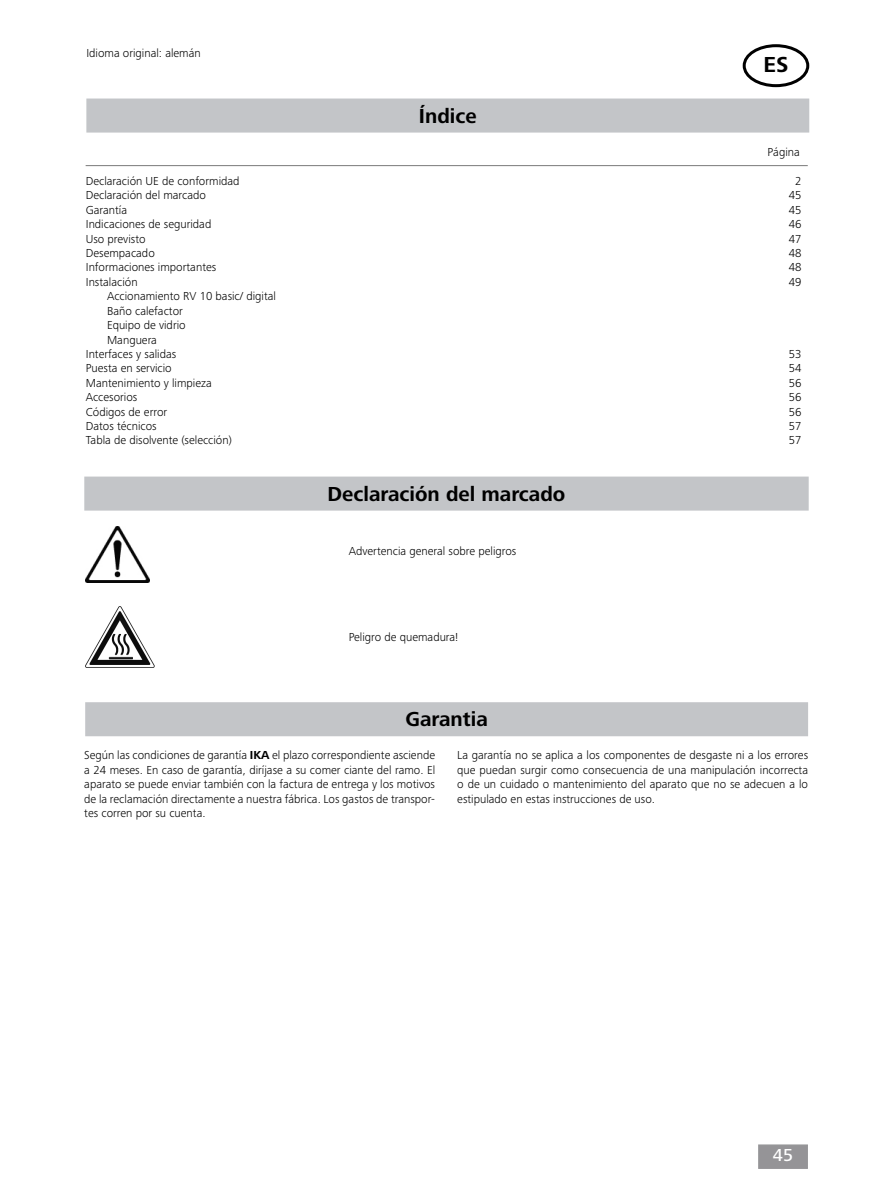
<style>
.page{position:relative;width:893px;height:1187px;background:#fff}
.page>*{position:absolute;margin:0;border:0;box-sizing:border-box;transform-origin:0 0}
.t1{font:700 22.5px "Frutiger Next IKA";color:#000}
.t2{font:700 21px "Frutiger Next IKA";color:#000}
.t3{font:500 18px "Frutiger Next IKA";color:#fff}
.t4{font:300 12px/14.4px "Frutiger Next IKA";color:#000;text-align:justify}
.s1{font-weight:700}
</style>
<div class="page">
<div style="left:758px;top:1144px;width:50px;height:24px;background:#959497;border:2px solid #68676b"></div>
<div style="left:743px;top:44px;width:66px;height:43px;border:3px solid #000;border-radius:50%"></div>
<hr style="left:86px;top:165px;width:722px;height:1px;background:#7a7a7a">
<div style="left:87px;top:99px;width:721px;height:33px;background:#c3c5c8"></div>
<div style="left:86px;top:98px;width:723px;height:34px;border:2px solid #c3c5c8"></div>
<div style="left:85px;top:477px;width:723px;height:33px;background:#c3c5c8"></div>
<div style="left:84px;top:476px;width:725px;height:34px;border:2px solid #c3c5c8"></div>
<img style="left:85px;top:526px;width:64px;height:56px">
<img style="left:86px;top:606px;width:69px;height:61px">
<div style="left:86px;top:703px;width:721px;height:32px;background:#c3c5c8"></div>
<div style="left:85px;top:702px;width:723px;height:34px;border:2px solid #c3c5c8"></div>
<p class="t4" style="left:86px;top:46px;width:116px">Idioma original: alemán</p>
<h2 class="t2" style="left:419px;top:104px;width:59px">Índice</h2>
<h1 class="t1" style="left:763px;top:52px;width:26px">ES</h1>
<p class="t4" style="left:767px;top:145px;width:34px">Página</p>
<p class="t4" style="left:86px;top:174px;width:155px">Declaración UE de conformidad</p>
<p class="t4" style="left:795px;top:174px;width:8px">2</p>
<p class="t4" style="left:86px;top:188px;width:122px">Declaración del marcado</p>
<p class="t4" style="left:789px;top:188px;width:14px">45</p>
<p class="t4" style="left:86px;top:203px;width:43px">Garantía</p>
<p class="t4" style="left:789px;top:203px;width:14px">45</p>
<p class="t4" style="left:86px;top:217px;width:127px">Indicaciones de seguridad</p>
<p class="t4" style="left:789px;top:217px;width:14px">46</p>
<p class="t4" style="left:86px;top:231px;width:61px">Uso previsto</p>
<p class="t4" style="left:789px;top:231px;width:14px">47</p>
<p class="t4" style="left:86px;top:246px;width:70px">Desempacado</p>
<p class="t4" style="left:789px;top:246px;width:14px">48</p>
<p class="t4" style="left:86px;top:260px;width:132px">Informaciones importantes</p>
<p class="t4" style="left:789px;top:260px;width:14px">48</p>
<p class="t4" style="left:86px;top:275px;width:53px">Instalación</p>
<p class="t4" style="left:789px;top:275px;width:14px">49</p>
<p class="t4" style="left:107px;top:289px;width:170px">Accionamiento RV 10 basic/ digital</p>
<p class="t4" style="left:107px;top:303px;width:77px">Baño calefactor</p>
<p class="t4" style="left:107px;top:318px;width:80px">Equipo de vidrio</p>
<p class="t4" style="left:107px;top:332px;width:51px">Manguera</p>
<p class="t4" style="left:86px;top:347px;width:92px">Interfaces y salidas</p>
<p class="t4" style="left:789px;top:347px;width:14px">53</p>
<p class="t4" style="left:86px;top:361px;width:87px">Puesta en servicio</p>
<p class="t4" style="left:789px;top:361px;width:14px">54</p>
<p class="t4" style="left:86px;top:375px;width:127px">Mantenimiento y limpieza</p>
<p class="t4" style="left:789px;top:375px;width:14px">56</p>
<p class="t4" style="left:86px;top:390px;width:53px">Accesorios</p>
<p class="t4" style="left:789px;top:390px;width:14px">56</p>
<p class="t4" style="left:86px;top:404px;width:83px">Códigos de error</p>
<p class="t4" style="left:789px;top:404px;width:14px">56</p>
<p class="t4" style="left:86px;top:419px;width:72px">Datos técnicos</p>
<p class="t4" style="left:789px;top:419px;width:14px">57</p>
<p class="t4" style="left:86px;top:433px;width:148px">Tabla de disolvente (selección)</p>
<p class="t4" style="left:789px;top:433px;width:14px">57</p>
<h2 class="t2" style="left:328px;top:481px;width:239px">Declaración del marcado</h2>
<p class="t4" style="left:349px;top:543px;width:169px">Advertencia general sobre peligros</p>
<p class="t4" style="left:349px;top:630px;width:111px">Peligro de quemadura!</p>
<h2 class="t2" style="left:405px;top:707px;width:84px">Garantia</h2>
<p class="t4" style="left:457px;top:748px;width:352px">La garantía no se aplica a los componentes de desgaste ni a los errores que puedan surgir como consecuencia de una manipulación incorrecta o de un cuidado o mantenimiento del aparato que no se adecuen a lo estipulado en estas instrucciones de uso.</p>
<p class="t4" style="left:84px;top:748px;width:352px">Según las condiciones de garantía <span class="s1">IKA</span> el plazo correspondiente asciende a 24 meses. En caso de garantía, diríjase a su comer ciante del ramo. El aparato se puede enviar también con la factura de entrega y los motivos de la reclamación directamente a nuestra fábrica. Los gastos de transpor&shy;tes corren por su cuenta.</p>
<h3 class="t3" style="left:773px;top:1144px;width:22px">45</h3>
</div>
